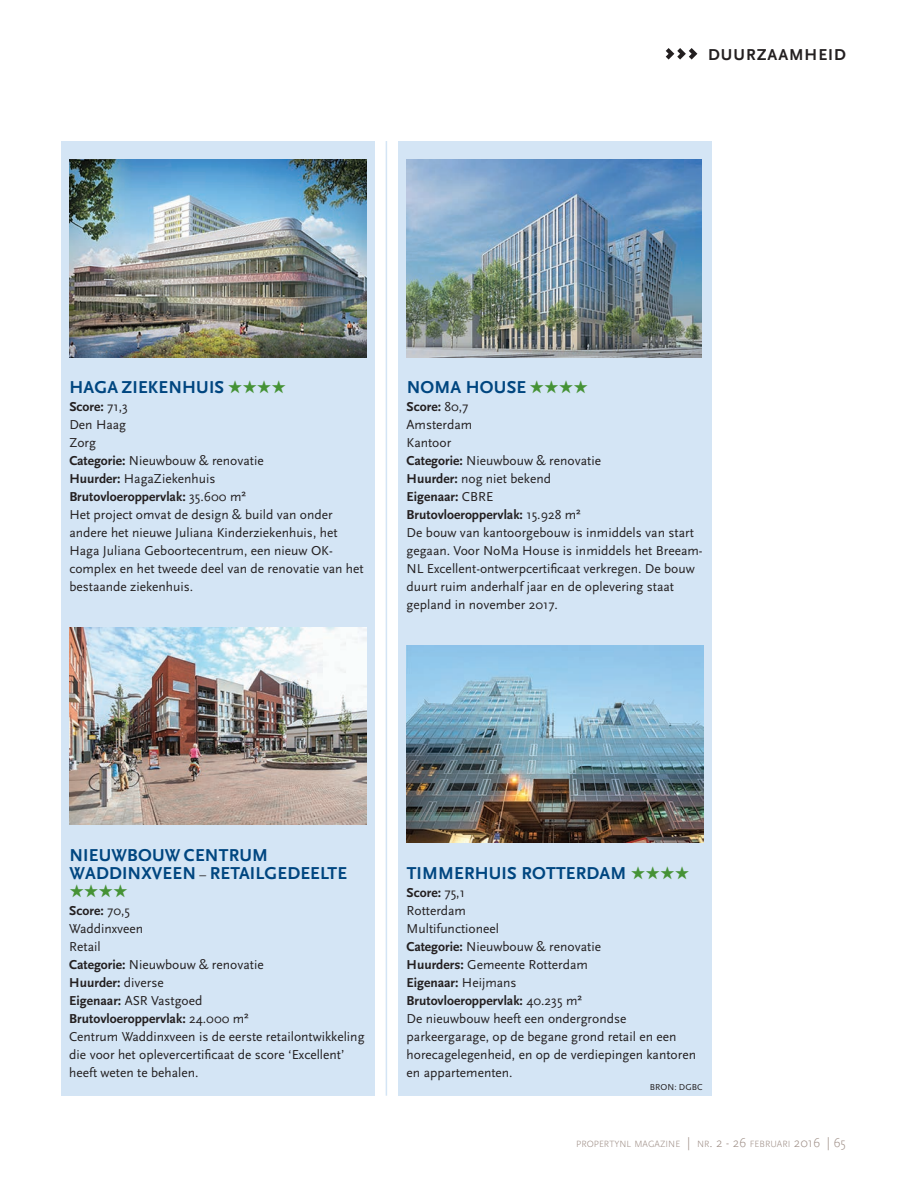
<style>
.page{position:relative;width:909px;height:1185px;background:#fff}
.page>*{position:absolute;margin:0;border:0;box-sizing:border-box;transform-origin:0 0}
.t1{font:700 18px/18px "Scala Sans Pro";letter-spacing:.01em;color:#004680}
.t2{font:18px "Zapf Dingbats ITC";color:#459235}
.t3{font:700 16.5px "Scala Sans Pro";letter-spacing:.06em;color:#231f20}
.t4{font:13.5px/18px "Scala Sans Pro";color:#231f20}
.t5{font:300 9.45px "Scala Sans Pro";color:#9d8d85}
.t6{font:9px "Scala Sans Pro";letter-spacing:.01em;color:#231f20}
.s1{color:#459235}
.s2{font-weight:700}
.s3{font-weight:400;font-size:13.5px;color:#231f20}
.s4{font-size:13.5px}
</style>
<div class="page">
<svg style="left:665px;top:48px;width:32px;height:12px"></svg>
<div style="left:61px;top:141px;width:313px;height:954px;background:#d4e5f5"></div>
<img style="left:69px;top:159px;width:297px;height:198px">
<img style="left:69px;top:627px;width:297px;height:198px">
<div style="left:398px;top:141px;width:313px;height:954px;background:#d4e5f5"></div>
<img style="left:406px;top:159px;width:295px;height:198px">
<img style="left:406px;top:645px;width:297px;height:198px">
<hr style="left:385px;top:141px;width:2px;height:954px;background:#d4e5f5">
<p class="t3" style="left:708px;top:44px;width:139px">DUURZAAMHEID</p>
<h1 class="t1" style="left:69px;top:378px;width:218px">HAGA ZIEKENHUIS <span class="s1">★★★★</span></h1>
<p class="t4" style="left:69px;top:398px;width:296px"><span class="s2">Score:</span> 71,3<br>Den Haag<br>Zorg<br><span class="s2">Categorie:</span> Nieuwbouw &amp; renovatie<br><span class="s2">Huurder:</span> HagaZiekenhuis<br><span class="s2">Brutovloeroppervlak:</span> 35.600 m²<br>Het project omvat de design &amp; build van onder andere het nieuwe Juliana Kinderziekenhuis, het<br>Haga Juliana Geboortecentrum, een nieuw OK&shy;complex en het tweede deel van de renovatie van het bestaande ziekenhuis.</p>
<h1 class="t1" style="left:406px;top:378px;width:183px">NOMA HOUSE <span class="s1">★★★★</span></h1>
<p class="t4" style="left:406px;top:398px;width:297px"><span class="s2">Score:</span> 80,7<br>Amsterdam<br>Kantoor<br><span class="s2">Categorie:</span> Nieuwbouw &amp; renovatie<br><span class="s2">Huurder:</span> nog niet bekend<br><span class="s2">Eigenaar:</span> CBRE<br><span class="s2">Brutovloeroppervlak:</span> 15.928 m²<br>De bouw van kantoorgebouw is inmiddels van start gegaan. Voor NoMa House is inmiddels het Breeam-<br>NL Excellent-ontwerpcertificaat verkregen. De bouw duurt ruim anderhalf jaar en de oplevering staat gepland in november 2017.</p>
<h1 class="t1" style="left:69px;top:846px;width:279px">NIEUWBOUW CENTRUM<br>WADDINXVEEN <span class="s3">–</span> RETAILGEDEELTE</h1>
<h1 class="t2" style="left:69px;top:882px;width:60px">★★★★</h1>
<p class="t4" style="left:69px;top:902px;width:296px"><span class="s2">Score:</span> 70,5<br>Waddinxveen<br>Retail<br><span class="s2">Categorie:</span> Nieuwbouw &amp; renovatie<br><span class="s2">Huurder:</span> diverse<br><span class="s2">Eigenaar:</span> ASR Vastgoed<br><span class="s2">Brutovloeroppervlak:</span> 24.000 m²<br>Centrum Waddinxveen is de eerste retailontwikkeling die voor het oplevercertificaat de score ‘Excellent’ heeft weten te behalen.</p>
<h1 class="t1" style="left:406px;top:864px;width:284px">TIMMERHUIS ROTTERDAM <span class="s1">★★★★</span></h1>
<p class="t4" style="left:406px;top:884px;width:291px"><span class="s2">Score:</span> 75,1<br>Rotterdam<br>Multifunctioneel<br><span class="s2">Categorie:</span> Nieuwbouw &amp; renovatie<br><span class="s2">Huurders:</span> Gemeente Rotterdam<br><span class="s2">Eigenaar:</span> Heijmans<br><span class="s2">Brutovloeroppervlak:</span> 40.235 m²<br>De nieuwbouw heeft een ondergrondse parkeergarage, op de begane grond retail en een horecagelegenheid, en op de verdiepingen kantoren en appartementen.</p>
<p class="t6" style="left:649px;top:1081px;width:54px">BRON: DGBC</p>
<p class="t5" style="left:576px;top:1138px;width:271px">PROPERTYNL MAGAZINE <span class="s4">|</span> NR<span class="s4">. 2 - 26</span> FEBRUARI <span class="s4">2016 | 65</span></p>
</div>
